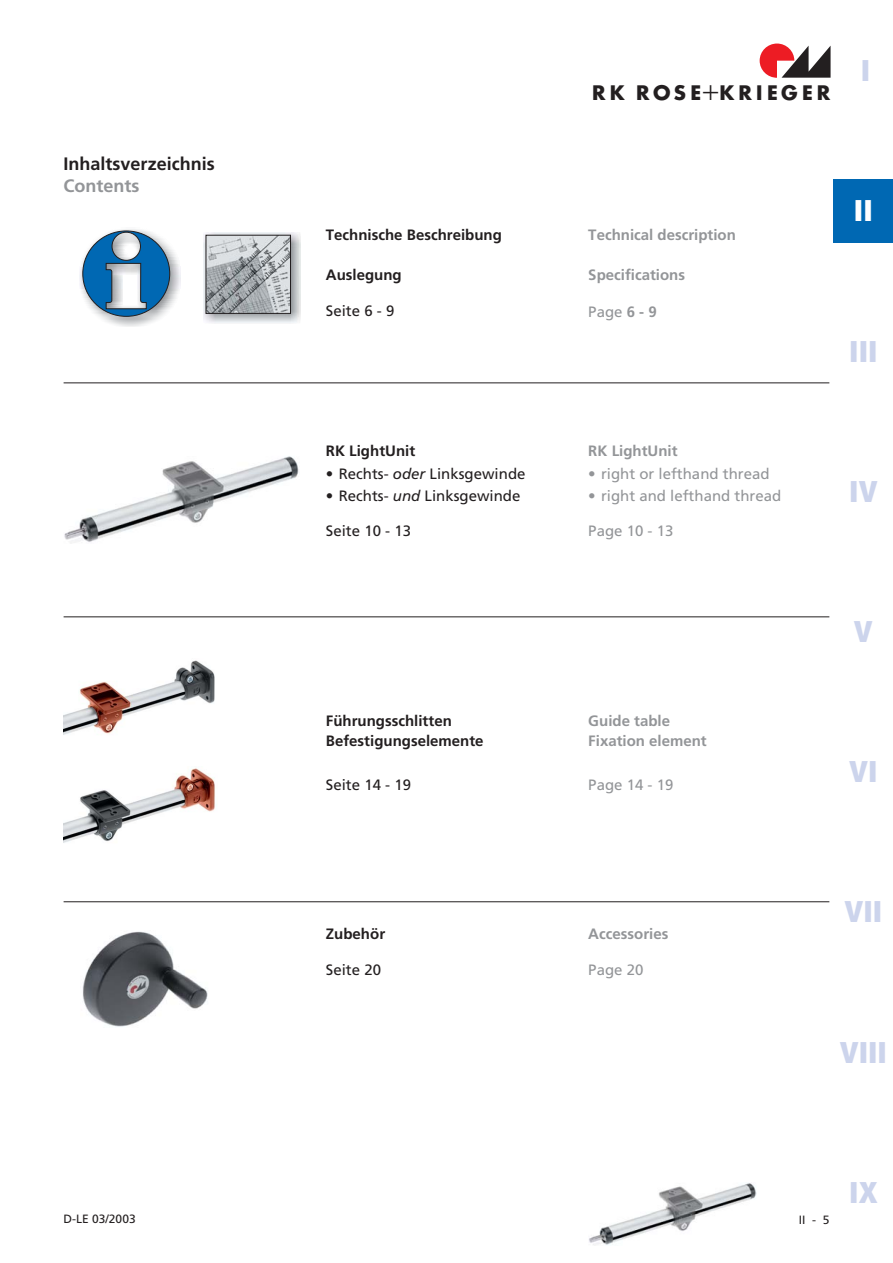
<style>
.page{position:relative;width:893px;height:1263px;background:#fff}
.page>*{position:absolute;margin:0;border:0;box-sizing:border-box;transform-origin:0 0}
.t1{font:900 condensed 30px "Frutiger";color:#ccd4ec}
.t2{font:900 condensed 30px "Frutiger";color:#fff}
.t3{font:300 condensed 29.25px "Frutiger";color:#231f20}
.t4{font:700 19.5px "Futura";letter-spacing:.21em;color:#231f20}
.t5{font:700 18px "Frutiger";color:#231f20}
.t6{font:700 18px "Frutiger";color:#939598}
.t7{font:700 15px/19.5px "Frutiger";color:#231f20}
.t8{font:15px "Frutiger";color:#231f20}
.t9{font:700 15px/19.5px "Frutiger";color:#939598}
.t10{font:15px "Frutiger";color:#939598}
.t11{font:12px "Frutiger";color:#231f20}
.s1{font-weight:900}
.s2{font-style:italic}
.s3{font-weight:700}
</style>
<div class="page">
<img style="left:589px;top:1183px;width:167px;height:62px">
<div style="left:833px;top:179px;width:59px;height:64px;background:#0068b3"></div>
<img style="left:64px;top:456px;width:235px;height:87px">
<img style="left:82px;top:931px;width:126px;height:96px">
<hr style="left:64px;top:383px;width:765px;height:1px;background:#231f20">
<hr style="left:64px;top:901px;width:765px;height:1px;background:#231f20">
<hr style="left:64px;top:616px;width:765px;height:1px;background:#231f20">
<img style="left:64px;top:768px;width:153px;height:75px">
<img style="left:64px;top:660px;width:151px;height:75px">
<img style="left:124px;top:326px;width:12px;height:1px">
<img style="left:80px;top:274px;width:2px;height:15px">
<img style="left:170px;top:274px;width:10px;height:31px">
<img style="left:80px;top:259px;width:100px;height:15px">
<img style="left:170px;top:256px;width:7px;height:3px">
<svg style="left:82px;top:229px;width:88px;height:88px"></svg>
<img style="left:204px;top:232px;width:97px;height:91px">
<img style="left:207px;top:237px;width:82px;height:75px">
<div style="left:205px;top:235px;width:86px;height:79px;border:1px solid #231f20"></div>
<svg style="left:759px;top:44px;width:71px;height:34px"></svg>
<p class="t5" style="left:64px;top:157px;width:153px">Inhaltsverzeichnis</p>
<p class="t6" style="left:64px;top:179px;width:77px">Contents</p>
<p class="t11" style="left:64px;top:1214px;width:74px">D-LE 03/2003</p>
<p class="t7" style="left:326px;top:227px;width:177px">Technische Beschreibung</p>
<p class="t7" style="left:326px;top:266px;width:77px">Auslegung</p>
<p class="t8" style="left:326px;top:304px;width:70px">Seite 6 - 9</p>
<p class="t7" style="left:326px;top:443px;width:91px">RK LightUnit</p>
<p class="t8" style="left:326px;top:468px;width:201px"><span class="s1">•</span> Rechts- <span class="s2">oder</span> Linksgewinde</p>
<p class="t8" style="left:326px;top:490px;width:196px"><span class="s1">•</span> Rechts- <span class="s2">und</span> Linksgewinde</p>
<p class="t8" style="left:326px;top:525px;width:87px">Seite 10 - 13</p>
<p class="t7" style="left:326px;top:713px;width:159px">Führungsschlitten<br>Befestigungselemente</p>
<p class="t8" style="left:326px;top:778px;width:87px">Seite 14 - 19</p>
<p class="t7" style="left:326px;top:926px;width:61px">Zubehör</p>
<p class="t8" style="left:326px;top:964px;width:57px">Seite 20</p>
<h3 class="t4" style="left:592px;top:84px;width:240px">RK ROSE KRIEGER</h3>
<h2 class="t3" style="left:701px;top:78px;width:19px">+</h2>
<h1 class="t1" style="left:860px;top:59px;width:11px">I</h1>
<p class="t9" style="left:588px;top:227px;width:149px">Technical description</p>
<p class="t9" style="left:588px;top:266px;width:98px">Specifications</p>
<p class="t10" style="left:588px;top:306px;width:70px">Page <span class="s3">6-9</span></p>
<p class="t9" style="left:588px;top:443px;width:91px">RK LightUnit</p>
<p class="t10" style="left:588px;top:468px;width:183px"><span class="s1">•</span> right or lefthand thread</p>
<p class="t10" style="left:588px;top:490px;width:194px"><span class="s1">•</span> right and lefthand thread</p>
<p class="t10" style="left:588px;top:525px;width:87px">Page 10 - 13</p>
<p class="t9" style="left:588px;top:713px;width:120px">Guide table<br>Fixation element</p>
<p class="t10" style="left:588px;top:778px;width:87px">Page 14 - 19</p>
<h1 class="t2" style="left:854px;top:199px;width:20px">II</h1>
<h1 class="t1" style="left:849px;top:339px;width:30px">III</h1>
<h1 class="t1" style="left:849px;top:479px;width:30px">IV</h1>
<h1 class="t1" style="left:853px;top:620px;width:20px">V</h1>
<h1 class="t1" style="left:849px;top:760px;width:30px">VI</h1>
<p class="t9" style="left:588px;top:926px;width:81px">Accessories</p>
<p class="t10" style="left:588px;top:964px;width:57px">Page 20</p>
<h1 class="t1" style="left:844px;top:900px;width:39px">VII</h1>
<h1 class="t1" style="left:839px;top:1040px;width:49px">VIII</h1>
<p class="t11" style="left:798px;top:1215px;width:32px">II-5</p>
<h1 class="t1" style="left:849px;top:1180px;width:30px">IX</h1>
</div>
